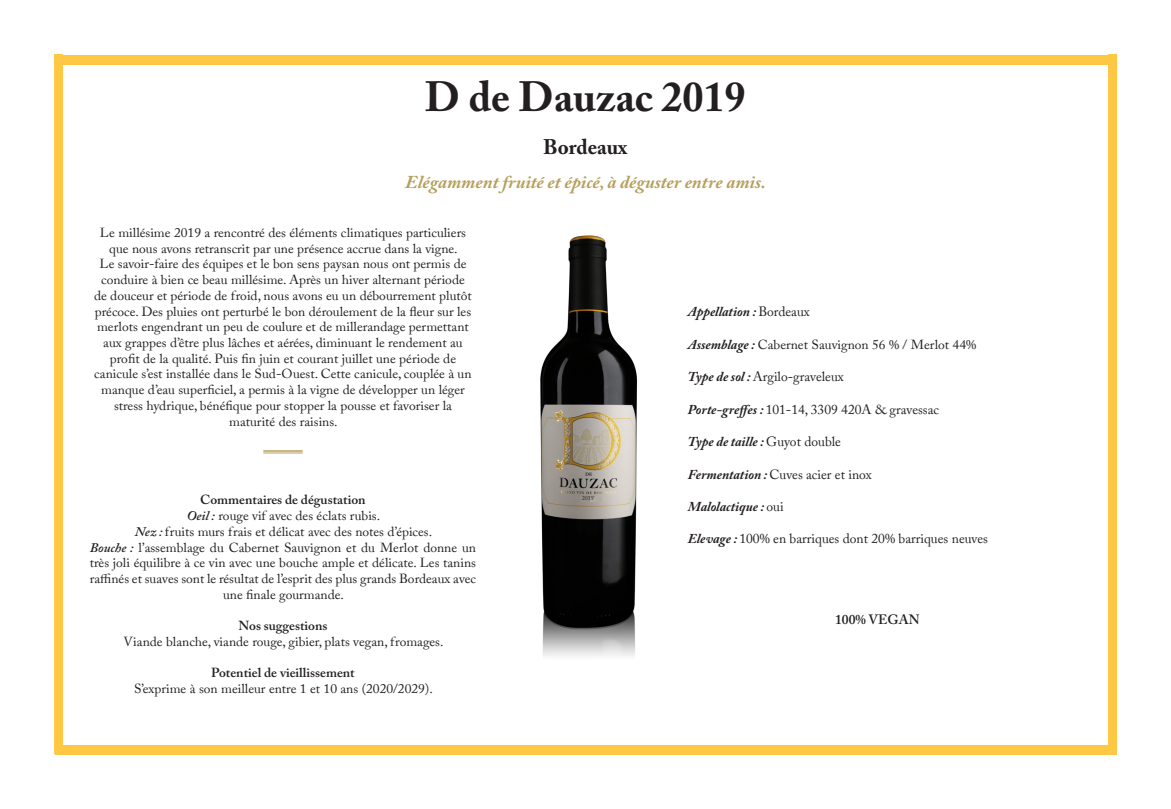
<style>
.page{position:relative;width:1171px;height:809px;background:#fff}
.page>*{position:absolute;margin:0;border:0;box-sizing:border-box;transform-origin:0 0}
.t1{font:700 42px "Adobe Caslon Pro";color:#231f20}
.t2{font:700 21px "Adobe Caslon Pro";color:#231f20}
.t3{font:italic 700 18px "Adobe Caslon Pro";color:#b69f5c}
.t4{font:13.5px "Adobe Caslon Pro";color:#231f20}
.t5{font:italic 700 13.5px "Adobe Caslon Pro";color:#231f20}
.t6{font:600 13.5px "Adobe Caslon Pro";color:#231f20}
.t7{font:13.05px/15.8px "Adobe Caslon Pro";color:#231f20;text-align:center}
.t8{font:600 13.05px "Adobe Caslon Pro";color:#231f20}
.t9{font:6px "Adobe Caslon Pro";color:#231f20}
.s1{font-weight:600;font-style:italic}
.s2{font-weight:400;font-style:normal}
.s3{font-weight:700;font-style:italic;font-size:13.5px}
.s4{font-weight:700;font-style:italic}
</style>
<div class="page">
<div style="left:55px;top:55px;width:1060px;height:9px;background:#fec844"></div>
<div style="left:55px;top:744px;width:1060px;height:10px;background:#fec844"></div>
<div style="left:55px;top:55px;width:8px;height:698px;background:#fec844"></div>
<div style="left:1107px;top:55px;width:8px;height:698px;background:#fec844"></div>
<hr style="left:263px;top:450px;width:39px;height:1px;background:#b69f5c">
<hr style="left:263px;top:452px;width:39px;height:1px;background:#b69f5c">
<img style="left:540px;top:235px;width:97px;height:421px">
<div style="left:581px;top:496px;width:11px;height:5px;background:#96928d"></div>
<div style="left:589px;top:496px;width:11px;height:5px;background:#aea8a1"></div>
<p class="t1" style="left:425px;top:72px;width:322px">D de Dauzac 2019</p>
<p class="t2" style="left:543px;top:134px;width:85px">Bordeaux</p>
<p class="t3" style="left:405px;top:171px;width:362px">Elégamment fruité et épicé, à déguster entre amis.</p>
<p class="t7" style="left:100px;top:224px;width:367px">Le millésime 2019 a rencontré des éléments climatiques particuliers que nous avons retranscrit par une présence accrue dans la vigne.</p>
<p class="t7" style="left:94px;top:256px;width:379px">Le savoir-faire des équipes et le bon sens paysan nous ont permis de conduire à bien ce beau millésime. Après un hiver alternant période de douceur et période de froid, nous avons eu un débourrement plutôt précoce. Des pluies ont perturbé le bon déroulement de la fleur sur les merlots engendrant un peu de coulure et de millerandage permettant aux grappes d’être plus lâches et aérées, diminuant le rendement au</p>
<p class="t7" style="left:94px;top:350px;width:379px">profit de la qualité. Puis fin juin et courant juillet une période de canicule s’est installée dans le Sud-Ouest. Cette canicule, couplée à un manque d’eau superficiel, a permis à la vigne de développer un léger stress hydrique, bénéfique pour stopper la pousse et favoriser la</p>
<p class="t7" style="left:229px;top:413px;width:110px">maturité des raisins.</p>
<p class="t8" style="left:200px;top:492px;width:167px">Commentaires de dégustation</p>
<p class="t7" style="left:187px;top:507px;width:195px"><span class="s1">Oeil :</span> rouge vif avec des éclats rubis.</p>
<p class="t7" style="left:135px;top:523px;width:299px"><span class="s1">Nez :</span> fruits murs frais et délicat avec des notes d’épices.</p>
<p class="t7" style="left:90px;top:539px;width:387px"><span class="s1">Bouche :</span> l’assemblage du Cabernet Sauvignon et du Merlot donne un très joli équilibre à ce vin avec une bouche ample et délicate. Les tanins raffinés et suaves sont le résultat de l’esprit des plus grands Bordeaux avec une finale gourmande.</p>
<p class="t8" style="left:238px;top:617px;width:91px">Nos suggestions</p>
<p class="t7" style="left:123px;top:633px;width:321px">Viande blanche, viande rouge, gibier, plats vegan, fromages.</p>
<p class="t8" style="left:211px;top:664px;width:145px">Potentiel de vieillissement</p>
<p class="t7" style="left:134px;top:680px;width:300px">S’exprime à son meilleur entre 1 et 10 ans (2020/2029).</p>
<p class="t9" style="left:581px;top:494px;width:13px">2019</p>
<p class="t5" style="left:687px;top:303px;width:123px">Appellation : <span class="s2">Bordeaux</span></p>
<p class="t7" style="left:687px;top:336px;width:290px"><span class="s3">Assemblage :</span> Cabernet Sauvignon 56 % / Merlot 44%</p>
<p class="t4" style="left:687px;top:368px;width:157px"><span class="s4">Type de sol :</span> Argilo-graveleux</p>
<p class="t4" style="left:687px;top:401px;width:253px"><span class="s4">Porte-greffes :</span> 101-14, 3309 420A &amp; gravessac</p>
<p class="t5" style="left:687px;top:433px;width:155px">Type de taille : <span class="s2">Guyot double</span></p>
<p class="t4" style="left:687px;top:465px;width:185px"><span class="s4">Fermentation :</span> Cuves acier et inox</p>
<p class="t5" style="left:687px;top:498px;width:97px">Malolactique : <span class="s2">oui</span></p>
<p class="t4" style="left:687px;top:530px;width:301px"><span class="s4">Elevage :</span> 100% en barriques dont 20% barriques neuves</p>
<p class="t6" style="left:834px;top:611px;width:86px">100% VEGAN</p>
</div>
